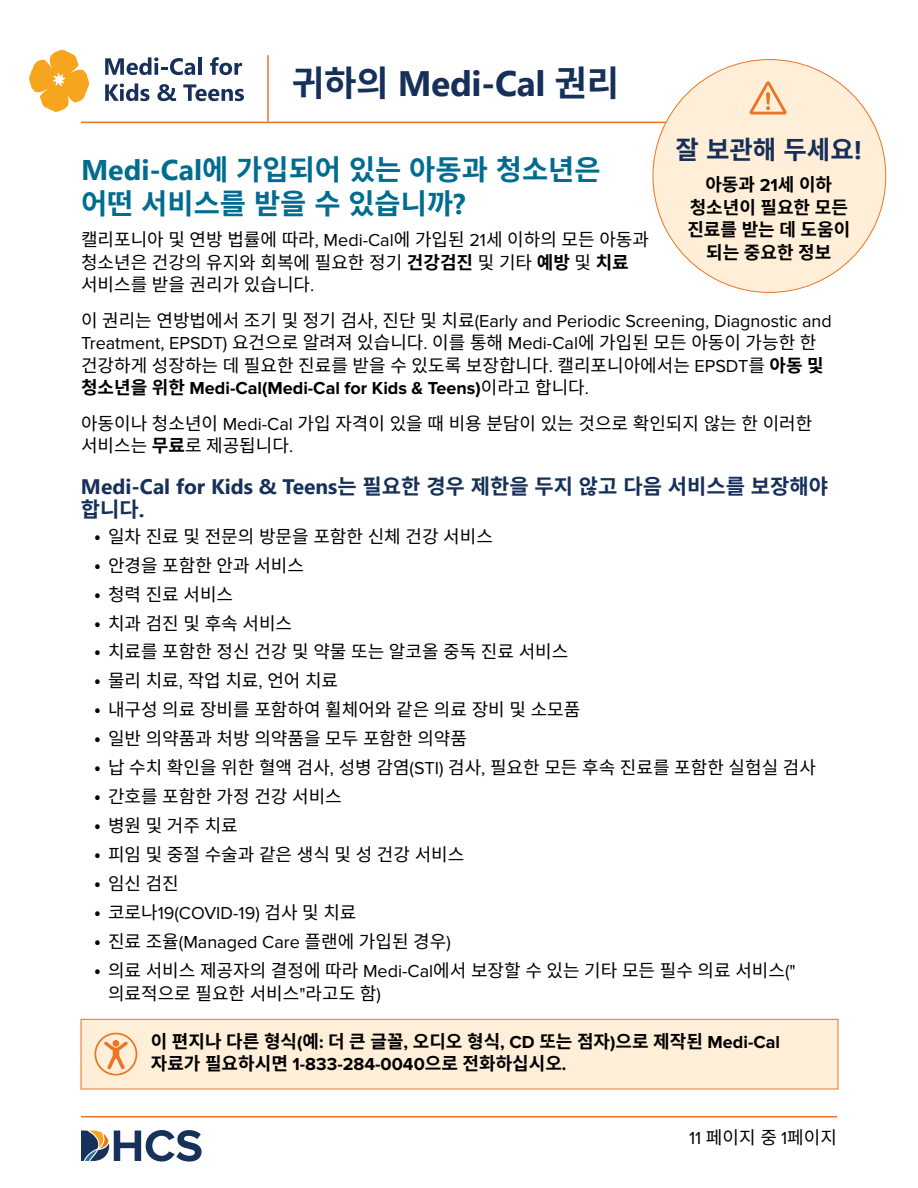
<style>
.page{position:relative;width:918px;height:1188px;background:#fff}
.page>*{position:absolute;margin:0;border:0;box-sizing:border-box;transform-origin:0 0}
.t1{font:700 35.4px "Segoe UI";letter-spacing:-.01em;color:#17305a}
.t2{font:700 28.5px/34.5px "Noto Sans CJ Kkr";color:#006c90}
.t3{font:700 25.5px "Noto Sans CJ Kkr";color:#173059}
.t4{font:700 21px/22.5px "Noto Sans CJ Kkr";color:#173059}
.t5{font:18px/22.5px "Noto Sans CJ Kkr";color:#000}
.t6{font:700 18px/22.5px "Noto Sans CJ Kkr";color:#000;text-align:center}
.t7{font:18px "Proxima Nova";color:#000}
.s1{font-family:"Noto Sans CJ Kkr"}
.s2{font-family:"Segoe UI"}
.s3{font-family:"Proxima Nova"}
.s4{font-weight:700}
.s5{font-family:"Proxima Nova";font-weight:700}
</style>
<div class="page">
<hr style="left:81px;top:1116px;width:756px;height:2px;background:#ec7424">
<svg style="left:81px;top:1130px;width:121px;height:32px"></svg>
<hr style="left:81px;top:122px;width:756px;height:1px;background:#ec7424">
<div style="left:653px;top:60px;width:233px;height:232px;background:#ffeed8;border-radius:50%"></div>
<svg style="left:750px;top:81px;width:37px;height:34px"></svg>
<div style="left:81px;top:1019px;width:757px;height:70px;background:#ffeed8"></div>
<div style="left:81px;top:1019px;width:757px;height:70px;border:1px solid #ec7424"></div>
<svg style="left:94px;top:1033px;width:43px;height:43px"></svg>
<svg style="left:29px;top:49px;width:60px;height:63px"></svg>
<svg style="left:105px;top:57px;width:90px;height:18px"></svg>
<hr style="left:198px;top:57px;width:4px;height:18px;background:#17305a">
<svg style="left:210px;top:57px;width:32px;height:18px"></svg>
<svg style="left:105px;top:83px;width:45px;height:18px"></svg>
<svg style="left:157px;top:84px;width:19px;height:17px"></svg>
<svg style="left:183px;top:84px;width:61px;height:17px"></svg>
<hr style="left:267px;top:55px;width:2px;height:67px;background:#ec7424">
<h1 class="t1" style="left:292px;top:50px;width:329px"><span class="s1">귀하의</span> Medi-Cal <span class="s1">권리</span></h1>
<h2 class="t3" style="left:676px;top:135px;width:188px">잘 보관해 두세요<span class="s2">!</span></h2>
<p class="t6" style="left:687px;top:174px;width:164px">아동과 <span class="s3">21</span>세 이하 청소년이 필요한 모든 진료를 받는 데 도움이 되는 중요한 정보</p>
<p class="t2" style="left:81px;top:153px;width:521px"><span class="s2">Medi-Cal</span>에 가입되어 있는 아동과 청소년은 어떤 서비스를 받을 수 있습니까<span class="s2">?</span></p>
<p class="t5" style="left:81px;top:229px;width:570px">캘리포니아 및 연방 법률에 따라<span class="s3">, Medi-Cal</span>에 가입된 <span class="s3">21</span>세 이하의 모든 아동과 청소년은 건강의 유지와 회복에 필요한 정기 <span class="s4">건강검진</span> 및 기타 <span class="s4">예방</span> 및 <span class="s4">치료 </span>서비스를 받을 권리가 있습니다<span class="s3">.</span></p>
<p class="t5" style="left:81px;top:309px;width:752px">이 권리는 연방법에서 조기 및 정기 검사<span class="s3">,</span> 진단 및 치료<span class="s3">(Early and Periodic Screening, Diagnostic and Treatment, EPSDT)</span> 요건으로 알려져 있습니다<span class="s3">.</span> 이를 통해 <span class="s3">Medi-Cal</span>에 가입된 모든 아동이 가능한 한 건강하게 성장하는 데 필요한 진료를 받을 수 있도록 보장합니다<span class="s3">.</span> 캘리포니아에서는 <span class="s3">EPSDT</span>를 <span class="s4">아동 및 청소년을 위한</span> <span class="s5">Medi-Cal(Medi-Cal for Kids &amp; Teens)</span>이라고 합니다<span class="s3">.</span></p>
<p class="t5" style="left:81px;top:412px;width:733px">아동이나 청소년이 <span class="s3">Medi-Cal</span> 가입 자격이 있을 때 비용 분담이 있는 것으로 확인되지 않는 한 이러한 서비스는 <span class="s4">무료</span>로 제공됩니다<span class="s3">.</span></p>
<h3 class="t4" style="left:81px;top:476px;width:749px"><span class="s2">Medi-Cal for Kids &amp; Teens</span>는 필요한 경우 제한을 두지 않고 다음 서비스를 보장해야 합니다<span class="s2">.</span></h3>
<p class="t5" style="left:94px;top:525px;width:400px">• 일차 진료 및 전문의 방문을 포함한 신체 건강 서비스</p>
<p class="t5" style="left:94px;top:554px;width:211px">• 안경을 포함한 안과 서비스</p>
<p class="t5" style="left:94px;top:583px;width:140px">• 청력 진료 서비스</p>
<p class="t5" style="left:94px;top:612px;width:199px">• 치과 검진 및 후속 서비스</p>
<p class="t5" style="left:94px;top:641px;width:475px">• 치료를 포함한 정신 건강 및 약물 또는 알코올 중독 진료 서비스</p>
<p class="t5" style="left:94px;top:670px;width:245px">• 물리 치료<span class="s3">,</span> 작업 치료<span class="s3">,</span> 언어 치료</p>
<p class="t5" style="left:94px;top:699px;width:487px">• 내구성 의료 장비를 포함하여 휠체어와 같은 의료 장비 및 소모품</p>
<p class="t5" style="left:94px;top:728px;width:374px">• 일반 의약품과 처방 의약품을 모두 포함한 의약품</p>
<p class="t5" style="left:94px;top:757px;width:723px">• 납 수치 확인을 위한 혈액 검사<span class="s3">,</span> 성병 감염<span class="s3">(STI)</span> 검사<span class="s3">,</span> 필요한 모든 후속 진료를 포함한 실험실 검사</p>
<p class="t5" style="left:94px;top:786px;width:249px">• 간호를 포함한 가정 건강 서비스</p>
<p class="t5" style="left:94px;top:815px;width:145px">• 병원 및 거주 치료</p>
<p class="t5" style="left:94px;top:844px;width:371px">• 피임 및 중절 수술과 같은 생식 및 성 건강 서비스</p>
<p class="t5" style="left:94px;top:873px;width:86px">• 임신 검진</p>
<p class="t7" style="left:94px;top:903px;width:264px"><span class="s1">• 코로나</span>19(COVID-19) <span class="s1">검사 및 치료</span></p>
<p class="t5" style="left:94px;top:931px;width:358px">• 진료 조율<span class="s3">(Managed Care</span> 플랜에 가입된 경우<span class="s3">)</span></p>
<p class="t5" style="left:108px;top:960px;width:689px;text-indent:-14px">• 의료 서비스 제공자의 결정에 따라 <span class="s3">Medi-Cal</span>에서 보장할 수 있는 기타 모든 필수 의료 서비스<span class="s3">(" </span>의료적으로 필요한 서비스<span class="s3">"</span>라고도 함<span class="s3">)</span></p>
<p class="t6" style="left:151px;top:1030px;width:631px;text-align:left">이 편지나 다른 형식<span class="s3">(</span>예<span class="s3">:</span> 더 큰 글꼴<span class="s3">,</span> 오디오 형식<span class="s3">, CD</span> 또는 점자<span class="s3">)</span>으로 제작된 <span class="s3">Medi-Cal </span>자료가 필요하시면 <span class="s3">1-833-284-0040</span>으로 전화하십시오<span class="s3">.</span></p>
<p class="t5" style="left:689px;top:1127px;width:149px"><span class="s3">11</span> 페이지 중 <span class="s3">1</span>페이지</p>
</div>
